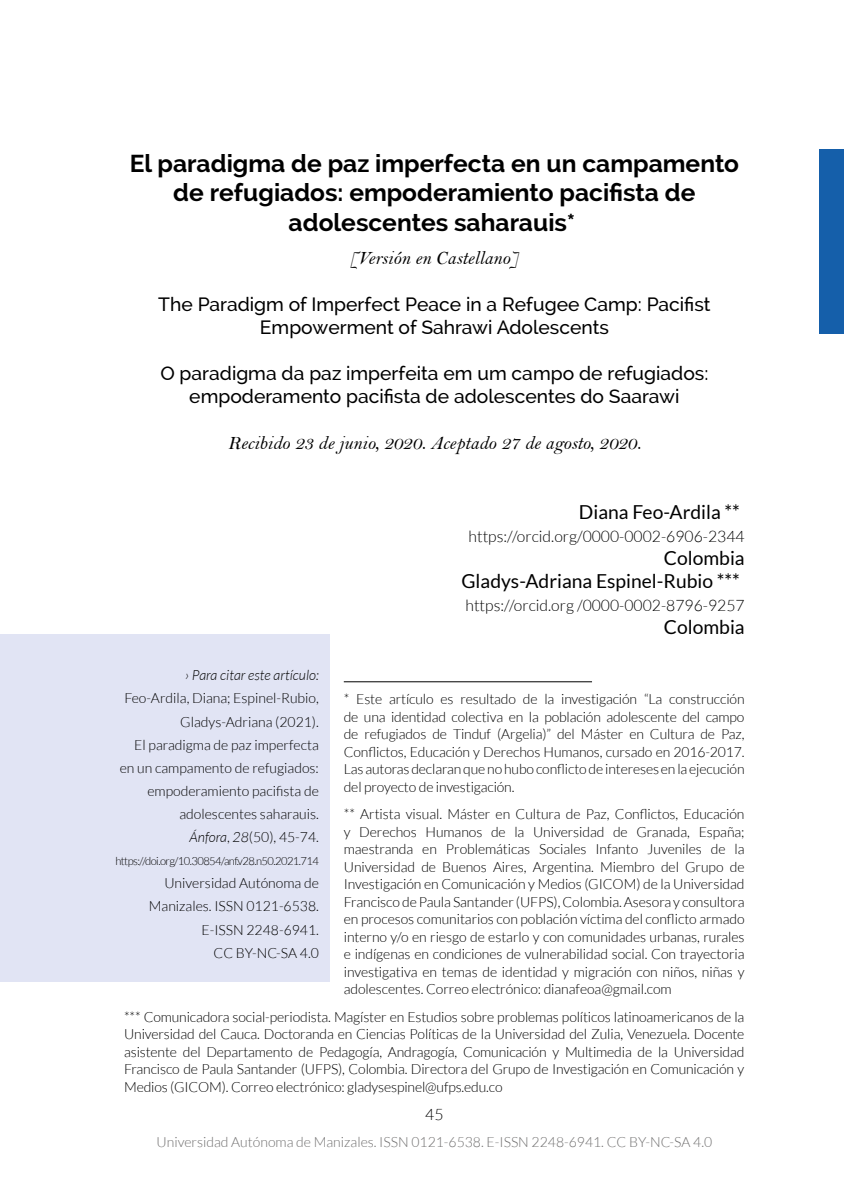
<style>
.page{position:relative;width:844px;height:1191px;background:#fff}
.page>*{position:absolute;margin:0;border:0;box-sizing:border-box;transform-origin:0 0}
.t1{font:700 24.5px/29.4px "Raleway";color:#000;text-align:center}
.t2{font:500 19.25px/23.1px "Raleway";color:#000;text-align:center}
.t3{font:19.25px "Bell MT Italic";color:#000}
.t4{font:19.25px/23.1px "Lato";color:#000;text-align:right}
.t5{font:300 15.75px "Lato";color:#000}
.t6{font:300 14px/17.5px "Lato";color:#000;text-align:justify}
.t7{font:300 14px "Lato";color:#706f6f}
.t8{font:italic 300 14px "Lato";color:#000}
.t9{font:300 11.2px "Lato";letter-spacing:-.05em;color:#000}
.s1{font-style:italic}
</style>
<div class="page">
<hr style="left:344px;top:681px;width:248px;height:1px;background:#000">
<div style="left:0;top:634px;width:330px;height:347px;background:#e1e4f4"></div>
<div style="left:819px;top:149px;width:24px;height:185px;background:#155faa"></div>
<h1 class="t1" style="left:130px;top:149px;width:610px">El paradigma de paz imperfecta en un campamento de refugiados: empoderamiento pacifista de adolescentes saharauis*</h1>
<h2 class="t3" style="left:350px;top:247px;width:170px">[Versión en Castellano]</h2>
<h2 class="t2" style="left:158px;top:292px;width:553px">The Paradigm of Imperfect Peace in a Refugee Camp: Pacifist<br>Empowerment of Sahrawi Adolescents</h2>
<h2 class="t2" style="left:160px;top:361px;width:549px">O paradigma da paz imperfeita em um campo de refugiados: empoderamento pacifista de adolescentes do Saarawi</h2>
<h2 class="t3" style="left:228px;top:432px;width:414px">Recibido 23 de junio, 2020. Aceptado 27 de agosto, 2020.</h2>
<h2 class="t4" style="left:578px;top:500px;width:162px">Diana Feo-Ardila **</h2>
<p class="t5" style="left:468px;top:527px;width:277px">https://orcid.org/0000-0002-6906-2344</p>
<h2 class="t4" style="left:461px;top:546px;width:284px">Colombia<br>Gladys-Adriana Espinel-Rubio ***</h2>
<p class="t5" style="left:465px;top:597px;width:280px">https://orcid.org /0000-0002-8796-9257</p>
<h2 class="t4" style="left:663px;top:615px;width:82px">Colombia</h2>
<p class="t8" style="left:185px;top:668px;width:135px">› Para citar este artículo:</p>
<p class="t6" style="left:120px;top:687px;width:201px;line-height:23.1px;text-align:right">Feo-Ardila, Diana; Espinel-Rubio,<br>Gladys-Adriana (2021).<br>El paradigma de paz imperfecta en un campamento de refugiados: empoderamiento pacifista de adolescentes saharauis.<br><span class="s1">Ánfora</span>, <span class="s1">28</span>(50), 45-74.</p>
<p class="t9" style="left:115px;top:855px;width:205px">https://doi.org/10.30854/anf.v28.n50.2021.714</p>
<p class="t6" style="left:149px;top:872px;width:171px;line-height:23.1px;text-align:right">Universidad Autónoma de<br>Manizales. ISSN 0121-6538.<br>E-ISSN 2248-6941.<br>CC BY-NC-SA 4.0</p>
<p class="t6" style="left:344px;top:690px;width:402px">* Este artículo es resultado de la investigación “La construcción de una identidad colectiva en la población adolescente del campo de refugiados de Tinduf (Argelia)” del Máster en Cultura de Paz, Conflictos, Educación y Derechos Humanos, cursado en 2016-2017.<br>Las autoras declaran que no hubo conflicto de intereses en la ejecución del proyecto de investigación.</p>
<p class="t6" style="left:344px;top:805px;width:402px">** Artista visual. Máster en Cultura de Paz, Conflictos, Educación y Derechos Humanos de la Universidad de Granada, España; maestranda en Problemáticas Sociales Infanto Juveniles de la Universidad de Buenos Aires, Argentina. Miembro del Grupo de Investigación en Comunicación y Medios (GICOM) de la Universidad Francisco de Paula Santander (UFPS), Colombia. Asesora y consultora en procesos comunitarios con población víctima del conflicto armado interno y/o en riesgo de estarlo y con comunidades urbanas, rurales e indígenas en condiciones de vulnerabilidad social. Con trayectoria investigativa en temas de identidad y migración con niños, niñas y adolescentes. Correo electrónico: dianafeoa@gmail.com</p>
<p class="t6" style="left:124px;top:1008px;width:621px">*** Comunicadora social-periodista. Magíster en Estudios sobre problemas políticos latinoamericanos de la Universidad del Cauca. Doctoranda en Ciencias Políticas de la Universidad del Zulia, Venezuela. Docente asistente del Departamento de Pedagogía, Andragogía, Comunicación y Multimedia de la Universidad Francisco de Paula Santander (UFPS), Colombia. Directora del Grupo de Investigación en Comunicación y Medios (GICOM). Correo electrónico: gladysespinel@ufps.edu.co</p>
<p class="t5" style="left:425px;top:1105px;width:20px">45</p>
<p class="t7" style="left:156px;top:1134px;width:557px">Universidad Autónoma de Manizales. ISSN 0121-6538. E-ISSN 2248-6941. CC BY-NC-SA 4.0</p>
</div>
